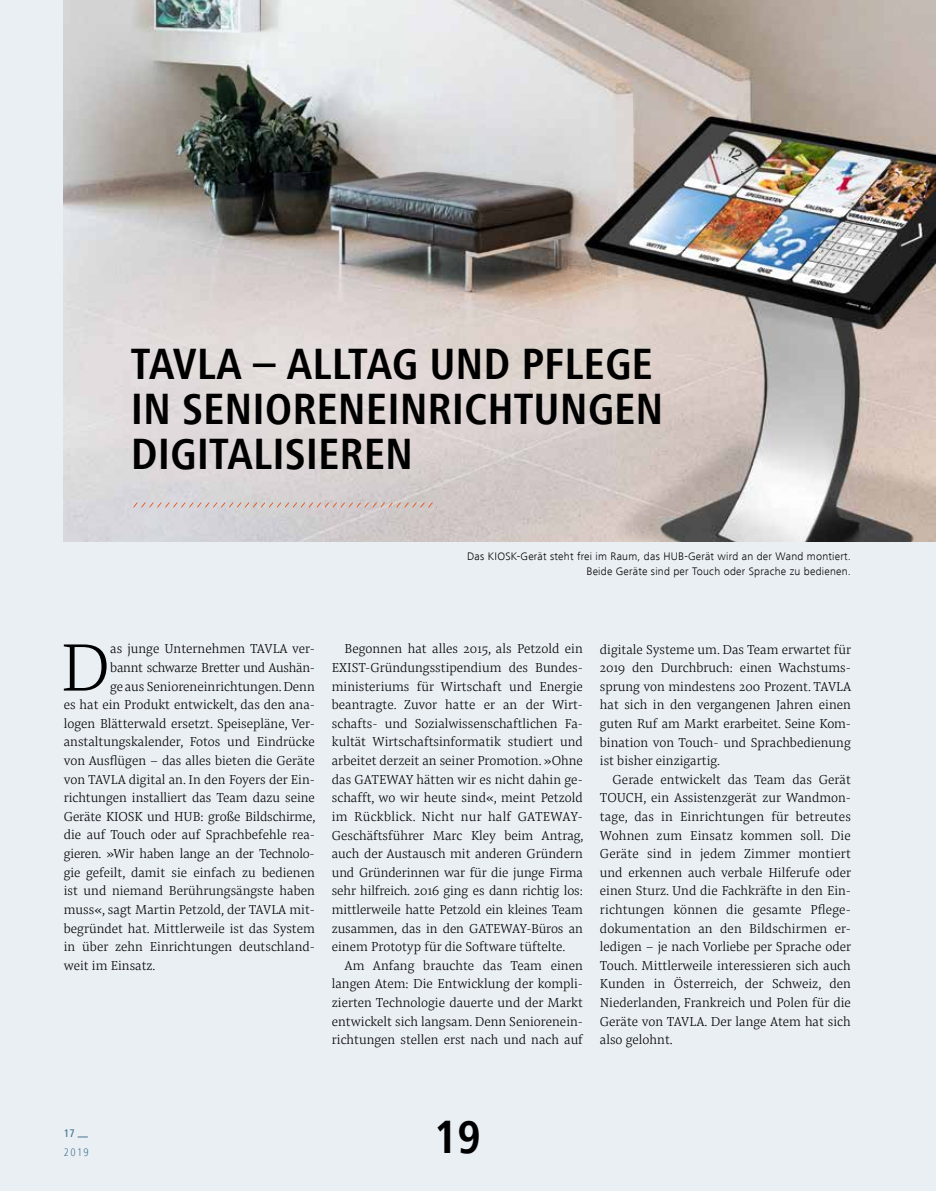
<style>
.page{position:relative;width:936px;height:1191px;background:#fff}
.page>*{position:absolute;margin:0;border:0;box-sizing:border-box;transform-origin:0 0}
.t1{font:300 69.9px "Pensum Pro";color:#000}
.t2{font:700 condensed 48px "Frutiger Next LT";color:#000}
.t3{font:700 condensed 45px/45px "Frutiger Next LT";color:#000}
.t4{font:300 13.5px/18.6px "Pensum Pro";color:#000}
.t5{font:300 13.5px "Pensum Pro";letter-spacing:-.02em;color:#000}
.t6{font:300 condensed 11.4px "Frutiger Next LT";color:#467593}
.t7{font:500 condensed 11.4px "Frutiger Next LT";color:#467593}
.t8{font:300 11.25px/14.9px "Frutiger Next LT";letter-spacing:.02em;color:#000;text-align:right}
</style>
<div class="page">
<div style="left:0;top:0;width:935px;height:1191px;background:#eaeff4"></div>
<img style="left:64px;top:0;width:871px;height:542px">
<svg style="left:133px;top:502px;width:299px;height:6px;background:#d5c1bc"></svg>
<h3 class="t3" style="left:131px;top:341px;width:534px">TAVLA – ALLTAG UND PFLEGE<br>IN SENIORENEINRICHTUNGEN<br>DIGITALISIEREN</h3>
<p class="t8" style="left:467px;top:549px;width:385px">Das KIOSK-Gerät steht frei im Raum, das HUB-Gerät wird an der Wand montiert.<br>Beide Geräte sind per Touch oder Sprache zu bedienen.</p>
<h1 class="t1" style="left:60px;top:618px;width:51px">D</h1>
<p class="t4" style="left:110px;top:639px;width:206px">as junge Unternehmen TAVLA ver-</p>
<p class="t5" style="left:110px;top:658px;width:206px">bannt schwarze Bretter und Aushän-</p>
<p class="t4" style="left:110px;top:676px;width:206px">ge aus Senioreneinrichtungen. Denn</p>
<p class="t4" style="left:64px;top:695px;width:252px">es hat ein Produkt entwickelt, das den ana-</p>
<p class="t4" style="left:64px;top:714px;width:252px">logen Blätterwald ersetzt. Speisepläne, Ver-</p>
<p class="t4" style="left:64px;top:732px;width:252px">anstaltungskalender, Fotos und Eindrücke</p>
<p class="t4" style="left:64px;top:751px;width:252px">von Ausflügen – das alles bieten die Geräte</p>
<p class="t4" style="left:64px;top:769px;width:252px">von TAVLA digital an. In den Foyers der Ein-</p>
<p class="t4" style="left:64px;top:788px;width:252px">richtungen installiert das Team dazu seine</p>
<p class="t4" style="left:64px;top:807px;width:253px">Geräte KIOSK und HUB: große Bildschirme,</p>
<p class="t4" style="left:64px;top:825px;width:252px">die auf Touch oder auf Sprachbefehle rea-</p>
<p class="t4" style="left:64px;top:844px;width:252px">gieren. »Wir haben lange an der Technolo-</p>
<p class="t4" style="left:64px;top:862px;width:252px">gie gefeilt, damit sie einfach zu bedienen</p>
<p class="t4" style="left:64px;top:881px;width:252px">ist und niemand Berührungsängste haben</p>
<p class="t4" style="left:64px;top:900px;width:252px">muss«, sagt Martin Petzold, der TAVLA mit-</p>
<p class="t4" style="left:64px;top:918px;width:252px">begründet hat. Mittlerweile ist das System</p>
<p class="t4" style="left:64px;top:937px;width:252px">in über zehn Einrichtungen deutschland-</p>
<p class="t4" style="left:64px;top:955px;width:93px">weit im Einsatz.</p>
<p class="t4" style="left:332px;top:639px;width:253px;text-indent:13px">Begonnen hat alles 2015, als Petzold ein EXIST-Gründungsstipendium des Bundes&shy;ministeriums für Wirtschaft und Energie beantragte. Zuvor hatte er an der Wirt&shy;schafts- und Sozialwissenschaftlichen Fa&shy;kultät Wirtschaftsinformatik studiert und arbeitet derzeit an seiner Promotion. »Ohne das GATEWAY hätten wir es nicht dahin ge&shy;schafft, wo wir heute sind«, meint Petzold im Rückblick. Nicht nur half GATEWAY-Geschäftsführer Marc Kley beim Antrag, auch der Austausch mit anderen Gründern und Gründerinnen war für die junge Firma sehr hilfreich. 2016 ging es dann richtig los: mittlerweile hatte Petzold ein kleines Team zusammen, das in den GATEWAY-Büros an einem Prototyp für die Software tüftelte.</p>
<p class="t4" style="left:332px;top:955px;width:252px;text-align:justify;text-indent:13px">Am Anfang brauchte das Team einen langen Atem: Die Entwicklung der kompli&shy;zierten Technologie dauerte und der Markt entwickelt sich langsam. Denn Seniorenein&shy;richtungen stellen erst nach und nach auf</p>
<p class="t4" style="left:600px;top:639px;width:253px;text-align:justify">digitale Systeme um. Das Team erwartet für 2019 den Durchbruch: einen Wachstums&shy;sprung von mindestens 200 Prozent. TAVLA hat sich in den vergangenen Jahren einen guten Ruf am Markt erarbeitet. Seine Kom&shy;bination von Touch- und Sprachbedienung ist bisher einzigartig.</p>
<p class="t4" style="left:600px;top:770px;width:253px;text-indent:13px">Gerade entwickelt das Team das Gerät TOUCH, ein Assistenzgerät zur Wandmon&shy;tage, das in Einrichtungen für betreutes Wohnen zum Einsatz kommen soll. Die Geräte sind in jedem Zimmer montiert und erkennen auch verbale Hilferufe oder einen Sturz. Und die Fachkräfte in den Ein&shy;richtungen können die gesamte Pflege-- dokumentation an den Bildschirmen er&shy;ledigen – je nach Vorliebe per Sprache oder Touch. Mittlerweile interessieren sich auch Kunden in Österreich, der Schweiz, den Niederlanden, Frankreich und Polen für die Geräte von TAVLA. Der lange Atem hat sich also gelohnt.</p>
<p class="t7" style="left:64px;top:1127px;width:12px">17</p>
<p class="t6" style="left:64px;top:1145px;width:26px">2019</p>
<h2 class="t2" style="left:434px;top:1110px;width:48px">19</h2>
</div>
